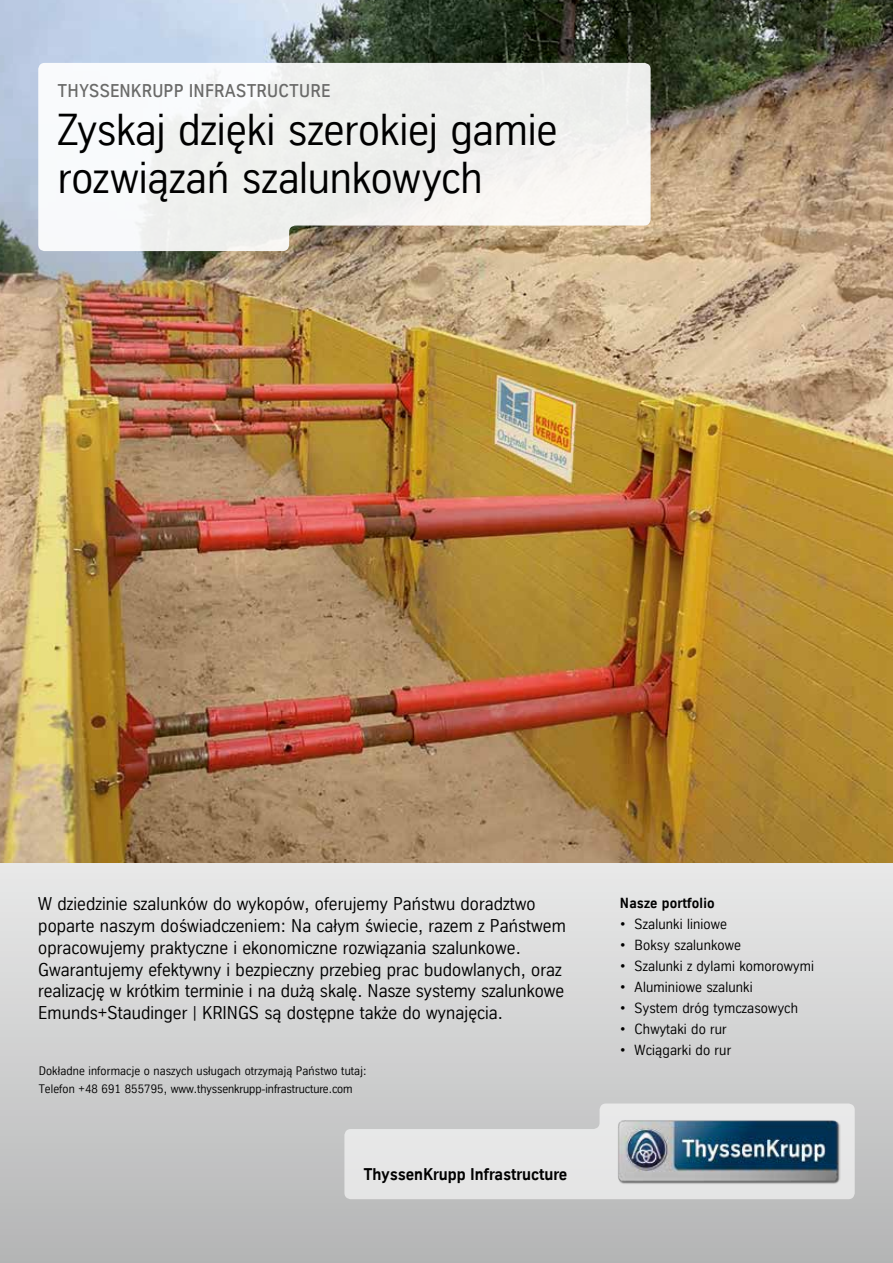
<style>
.page{position:relative;width:893px;height:1263px;background:#fff}
.page>*{position:absolute;margin:0;border:0;box-sizing:border-box;transform-origin:0 0}
.t1{font:43.5px/48px "TK Type";letter-spacing:-.005em;color:#000}
.t2{font:18px/21.8px "TK Type";letter-spacing:.005em;color:#000}
.t3{font:500 18px "TK Type";letter-spacing:.01em;color:#6a6a69}
.t4{font:700 16.5px "TK Type";color:#000}
.t5{font:14.25px "TK Type";letter-spacing:.01em;color:#000}
.t6{font:700 14.25px "TK Type";letter-spacing:.01em;color:#000}
.t7{font:12px/17.2px "TK Type";letter-spacing:.01em;color:#000}
</style>
<div class="page">
<img style="left:0;top:0;width:893px;height:864px">
<svg style="left:38px;top:63px;width:613px;height:188px;fill:#eff1ee"></svg>
<div style="left:0;top:864px;width:893px;height:399px;background:linear-gradient(to bottom,#e9e9e9,#b4b5b5)"></div>
<svg style="left:344px;top:1103px;width:511px;height:96px;background:#dfe0e0"></svg>
<img style="left:617px;top:1119px;width:223px;height:65px">
<p class="t3" style="left:58px;top:80px;width:274px">THYSSENKRUPP INFRASTRUCTURE</p>
<h1 class="t1" style="left:58px;top:105px;width:501px">Zyskaj dzięki szerokiej gamie rozwiązań szalunkowych</h1>
<p class="t2" style="left:38px;top:893px;width:529px">W dziedzinie szalunków do wykopów, oferujemy Państwu doradztwo poparte naszym doświadczeniem: Na całym świecie, razem z Państwem opracowujemy praktyczne i ekonomiczne rozwiązania szalunkowe.<br>Gwarantujemy efektywny i bezpieczny przebieg prac budowlanych, oraz realizację w krótkim terminie i na dużą skalę. Nasze systemy szalunkowe Emunds+Staudinger | KRINGS są dostępne także do wynajęcia.</p>
<p class="t6" style="left:620px;top:895px;width:96px">Nasze portfolio</p>
<p class="t5" style="left:620px;top:916px;width:109px">• Szalunki liniowe</p>
<p class="t5" style="left:620px;top:937px;width:123px">• Boksy szalunkowe</p>
<p class="t5" style="left:620px;top:958px;width:196px">• Szalunki z dylami komorowymi</p>
<p class="t5" style="left:620px;top:979px;width:134px">• Aluminiowe szalunki</p>
<p class="t5" style="left:620px;top:1000px;width:179px">• System dróg tymczasowych</p>
<p class="t5" style="left:620px;top:1021px;width:108px">• Chwytaki do rur</p>
<p class="t5" style="left:620px;top:1042px;width:113px">• Wciągarki do rur</p>
<p class="t7" style="left:39px;top:1062px;width:329px">Dokładne informacje o naszych usługach otrzymają Państwo tutaj:<br>Telefon +48 691 855795, www.thyssenkrupp-infrastructure.com</p>
<p class="t4" style="left:364px;top:1165px;width:205px">ThyssenKrupp Infrastructure</p>
</div>
